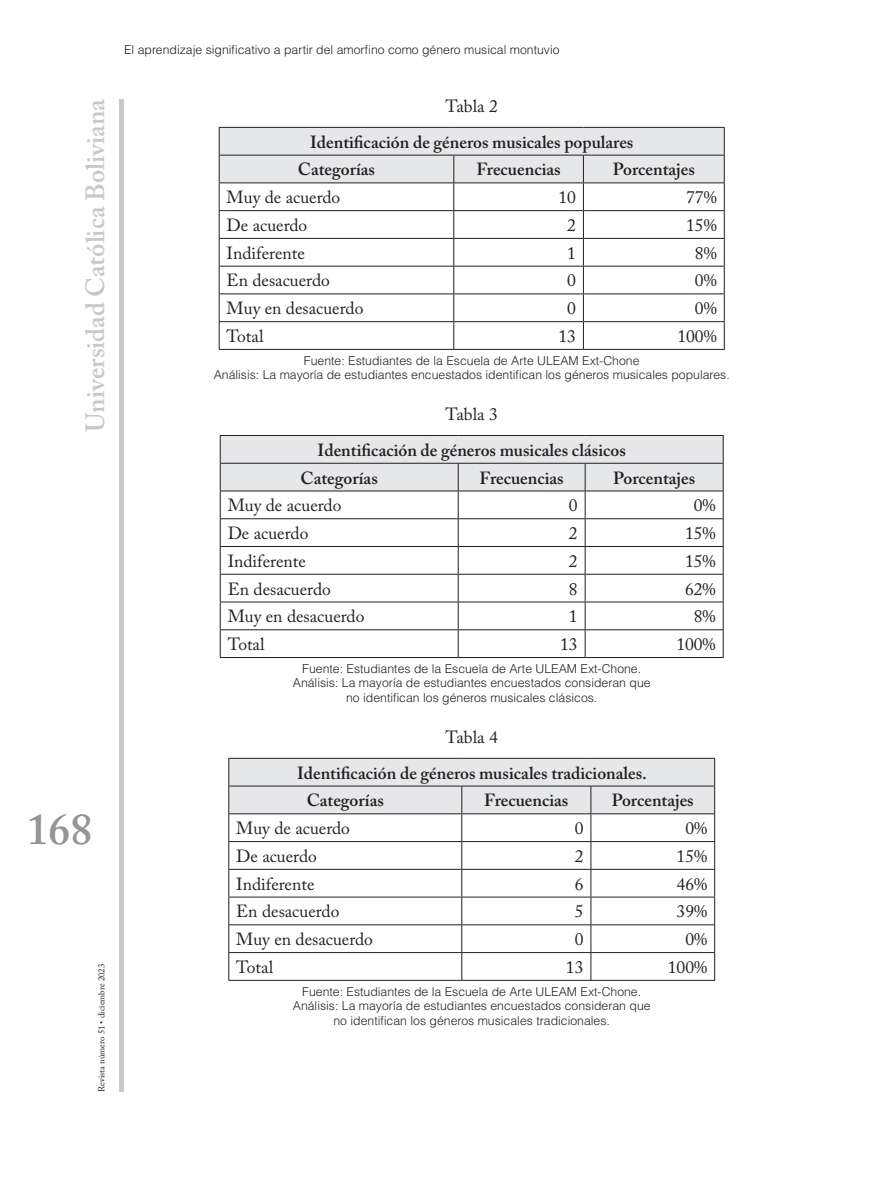
<style>
.page{position:relative;width:869px;height:1191px;background:#fff}
.page>*{position:absolute;margin:0;border:0;box-sizing:border-box;transform-origin:0 0}
.t1{font:600 43.75px "Adobe Caslon Pro";color:#939598}
.t2{font:600 26.25px "Adobe Caslon Pro";color:#c7c8ca}
.tablaCuerpo{font:17.5px "Adobe Caslon Pro";color:#231f20}
.tablaEncabezado{font:600 17.5px "Adobe Caslon Pro";color:#231f20}
.tituloGrafico{font:17.5px "Adobe Caslon Pro";color:#231f20}
.Pie_de_foto{font:300 12.25px/14.7px "Helvetica LT Std";color:#231f20;text-align:center}
.t3{font:8.75px "Adobe Caslon Pro";color:#231f20}
</style>
<div class="page">
<div style="left:119px;top:99px;width:5px;height:992px;background:#c7c8ca"></div>
<svg style="left:219px;top:127px;width:505px;height:222px"></svg>
<hr style="left:219px;top:349px;width:234px;height:1px;background:#231f20">
<hr style="left:453px;top:349px;width:130px;height:1px;background:#231f20">
<hr style="left:583px;top:349px;width:141px;height:1px;background:#231f20">
<svg style="left:220px;top:435px;width:503px;height:222px"></svg>
<hr style="left:220px;top:657px;width:238px;height:1px;background:#231f20">
<hr style="left:458px;top:657px;width:127px;height:1px;background:#231f20">
<hr style="left:585px;top:657px;width:138px;height:1px;background:#231f20">
<svg style="left:228px;top:758px;width:487px;height:222px"></svg>
<hr style="left:228px;top:980px;width:233px;height:1px;background:#231f20">
<hr style="left:461px;top:980px;width:129px;height:1px;background:#231f20">
<hr style="left:590px;top:980px;width:124px;height:1px;background:#231f20">
<h2 class="t2" style="left:80px;top:432px;width:334px;rotate:-90deg">Universidad Católica Boliviana</h2>
<h1 class="t1" style="left:27px;top:803px;width:67px">168</h1>
<p class="t3" style="left:96px;top:1091px;width:129px;rotate:-90deg">Revista número 51 • diciembre 2023</p>
<p class="Pie_de_foto" style="left:124px;top:43px;width:436px">El aprendizaje significativo a partir del amorfino como género musical montuvio</p>
<p class="tituloGrafico" style="left:445px;top:96px;width:54px">Tabla 2</p>
<p class="tablaEncabezado" style="left:310px;top:131px;width:325px">Identificación de géneros musicales populares</p>
<p class="tablaEncabezado" style="left:298px;top:159px;width:79px">Categorías</p>
<p class="tablaEncabezado" style="left:476px;top:159px;width:86px">Frecuencias</p>
<p class="tablaEncabezado" style="left:612px;top:159px;width:83px">Porcentajes</p>
<p class="tablaCuerpo" style="left:226px;top:187px;width:115px">Muy de acuerdo</p>
<p class="tablaCuerpo" style="left:558px;top:187px;width:19px">10</p>
<p class="tablaCuerpo" style="left:685px;top:187px;width:32px">77%</p>
<p class="tablaCuerpo" style="left:226px;top:215px;width:82px">De acuerdo</p>
<p class="tablaCuerpo" style="left:567px;top:215px;width:10px">2</p>
<p class="tablaCuerpo" style="left:685px;top:215px;width:32px">15%</p>
<p class="tablaCuerpo" style="left:226px;top:242px;width:80px">Indiferente</p>
<p class="tablaCuerpo" style="left:567px;top:242px;width:10px">1</p>
<p class="tablaCuerpo" style="left:694px;top:242px;width:23px">8%</p>
<p class="tablaCuerpo" style="left:226px;top:270px;width:105px">En desacuerdo</p>
<p class="tablaCuerpo" style="left:567px;top:270px;width:10px">0</p>
<p class="tablaCuerpo" style="left:694px;top:270px;width:23px">0%</p>
<p class="tablaCuerpo" style="left:226px;top:298px;width:138px">Muy en desacuerdo</p>
<p class="tablaCuerpo" style="left:567px;top:298px;width:10px">0</p>
<p class="tablaCuerpo" style="left:694px;top:298px;width:23px">0%</p>
<p class="tablaCuerpo" style="left:226px;top:326px;width:38px">Total</p>
<p class="tablaCuerpo" style="left:558px;top:326px;width:19px">13</p>
<p class="tablaCuerpo" style="left:677px;top:326px;width:41px">100%</p>
<p class="Pie_de_foto" style="left:213px;top:353px;width:517px">Fuente: Estudiantes de la Escuela de Arte ULEAM Ext-Chone<br>Análisis: La mayoría de estudiantes encuestados identifican los géneros musicales populares.</p>
<p class="tituloGrafico" style="left:445px;top:404px;width:54px">Tabla 3</p>
<p class="tablaEncabezado" style="left:317px;top:439px;width:309px">Identificación de géneros musicales clásicos</p>
<p class="tablaEncabezado" style="left:300px;top:467px;width:79px">Categorías</p>
<p class="tablaEncabezado" style="left:479px;top:467px;width:86px">Frecuencias</p>
<p class="tablaEncabezado" style="left:613px;top:467px;width:83px">Porcentajes</p>
<p class="tablaCuerpo" style="left:227px;top:495px;width:115px">Muy de acuerdo</p>
<p class="tablaCuerpo" style="left:568px;top:495px;width:10px">0</p>
<p class="tablaCuerpo" style="left:693px;top:495px;width:23px">0%</p>
<p class="tablaCuerpo" style="left:227px;top:523px;width:82px">De acuerdo</p>
<p class="tablaCuerpo" style="left:568px;top:523px;width:10px">2</p>
<p class="tablaCuerpo" style="left:684px;top:523px;width:32px">15%</p>
<p class="tablaCuerpo" style="left:227px;top:550px;width:80px">Indiferente</p>
<p class="tablaCuerpo" style="left:568px;top:550px;width:10px">2</p>
<p class="tablaCuerpo" style="left:684px;top:550px;width:32px">15%</p>
<p class="tablaCuerpo" style="left:227px;top:578px;width:105px">En desacuerdo</p>
<p class="tablaCuerpo" style="left:568px;top:578px;width:10px">8</p>
<p class="tablaCuerpo" style="left:684px;top:578px;width:32px">62%</p>
<p class="tablaCuerpo" style="left:227px;top:606px;width:138px">Muy en desacuerdo</p>
<p class="tablaCuerpo" style="left:568px;top:606px;width:10px">1</p>
<p class="tablaCuerpo" style="left:693px;top:606px;width:23px">8%</p>
<p class="tablaCuerpo" style="left:227px;top:634px;width:38px">Total</p>
<p class="tablaCuerpo" style="left:560px;top:634px;width:19px">13</p>
<p class="tablaCuerpo" style="left:676px;top:634px;width:41px">100%</p>
<p class="Pie_de_foto" style="left:293px;top:661px;width:359px">Fuente: Estudiantes de la Escuela de Arte ULEAM Ext-Chone.<br>Análisis: La mayoría de estudiantes encuestados consideran que no identifican los géneros musicales clásicos.</p>
<p class="tituloGrafico" style="left:445px;top:727px;width:54px">Tabla 4</p>
<p class="tablaEncabezado" style="left:297px;top:762px;width:351px">Identificación de géneros musicales tradicionales.</p>
<p class="tablaEncabezado" style="left:306px;top:790px;width:79px">Categorías</p>
<p class="tablaEncabezado" style="left:484px;top:790px;width:86px">Frecuencias</p>
<p class="tablaEncabezado" style="left:611px;top:790px;width:83px">Porcentajes</p>
<p class="tablaCuerpo" style="left:236px;top:818px;width:115px">Muy de acuerdo</p>
<p class="tablaCuerpo" style="left:574px;top:818px;width:10px">0</p>
<p class="tablaCuerpo" style="left:685px;top:818px;width:23px">0%</p>
<p class="tablaCuerpo" style="left:236px;top:845px;width:82px">De acuerdo</p>
<p class="tablaCuerpo" style="left:574px;top:845px;width:10px">2</p>
<p class="tablaCuerpo" style="left:676px;top:845px;width:32px">15%</p>
<p class="tablaCuerpo" style="left:236px;top:873px;width:80px">Indiferente</p>
<p class="tablaCuerpo" style="left:574px;top:873px;width:10px">6</p>
<p class="tablaCuerpo" style="left:676px;top:873px;width:32px">46%</p>
<p class="tablaCuerpo" style="left:236px;top:901px;width:105px">En desacuerdo</p>
<p class="tablaCuerpo" style="left:574px;top:901px;width:10px">5</p>
<p class="tablaCuerpo" style="left:676px;top:901px;width:32px">39%</p>
<p class="tablaCuerpo" style="left:236px;top:929px;width:138px">Muy en desacuerdo</p>
<p class="tablaCuerpo" style="left:574px;top:929px;width:10px">0</p>
<p class="tablaCuerpo" style="left:685px;top:929px;width:23px">0%</p>
<p class="tablaCuerpo" style="left:236px;top:956px;width:38px">Total</p>
<p class="tablaCuerpo" style="left:565px;top:956px;width:19px">13</p>
<p class="tablaCuerpo" style="left:667px;top:956px;width:41px">100%</p>
<p class="Pie_de_foto" style="left:293px;top:983px;width:359px">Fuente: Estudiantes de la Escuela de Arte ULEAM Ext-Chone.<br>Análisis: La mayoría de estudiantes encuestados consideran que no identifican los géneros musicales tradicionales.</p>
</div>
